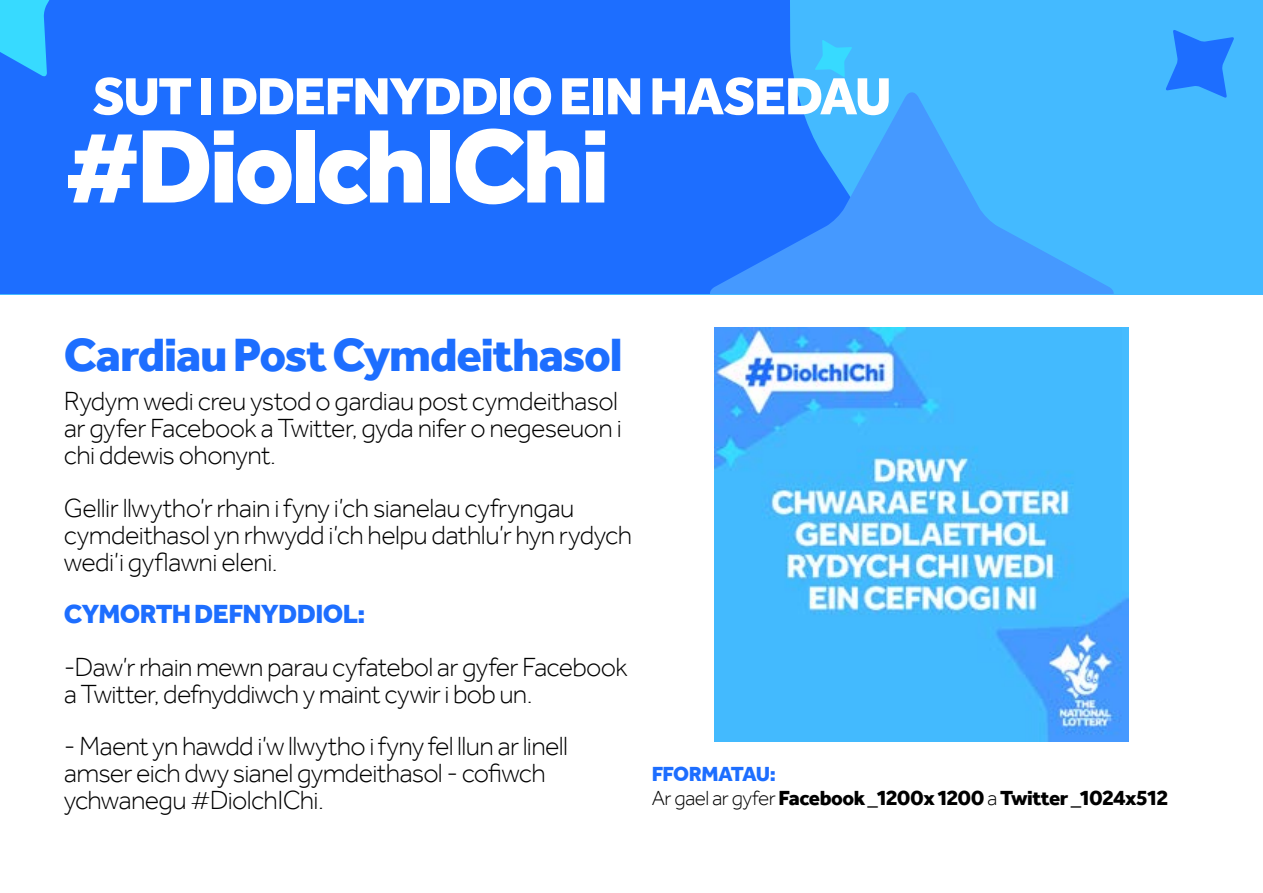
<style>
.page{position:relative;width:1263px;height:893px;background:#fff}
.page>*{position:absolute;margin:0;border:0;box-sizing:border-box;transform-origin:0 0}
.t1{font:800 108px "TNL Effra";letter-spacing:-.035em;color:#fff}
.t2{font:800 54px "TNL Effra";letter-spacing:-.025em;color:#fff}
.t3{font:800 48px "TNL Effra";letter-spacing:-.025em;color:#1d6eff}
.t4{font:300 27px/27px "TNL Effra";letter-spacing:-.025em;color:#000}
.t5{font:800 27px "TNL Effra";letter-spacing:-.025em;color:#1d6eff}
.t6{font:800 21px/24px "TNL Effra";letter-spacing:-.025em;color:#000}
.s1{color:#1d6eff}
.s2{font-weight:300}
</style>
<div class="page">
<div style="left:0;top:0;width:1263px;height:294px;background:#44baff"></div>
<div style="left:0;top:0;width:797px;height:293px;background:#1d6eff"></div>
<svg style="left:708px;top:91px;width:406px;height:202px"></svg>
<img style="left:714px;top:327px;width:414px;height:414px">
<svg style="left:0;top:0;width:76px;height:77px;background:#2aa4ff"></svg>
<svg style="left:815px;top:40px;width:37px;height:37px"></svg>
<svg style="left:1166px;top:30px;width:68px;height:68px"></svg>
<h2 class="t2" style="left:93px;top:63px;width:800px">SUT I DDEFNYDDIO EIN HASEDAU</h2>
<h1 class="t1" style="left:64px;top:99px;width:548px">#DiolchIChi</h1>
<h3 class="t3" style="left:64px;top:325px;width:560px">Cardiau Post Cymdeithasol</h3>
<p class="t4" style="left:64px;top:388px;width:559px">Rydym wedi creu ystod o gardiau post cymdeithasol ar gyfer Facebook a Twitter, gyda nifer o negeseuon i chi ddewis ohonynt.</p>
<p class="t4" style="left:64px;top:494px;width:570px">Gellir llwytho’r rhain i fyny i’ch sianelau cyfryngau cymdeithasol yn rhwydd i’ch helpu dathlu’r hyn rydych wedi’i gyflawni eleni.</p>
<p class="t5" style="left:64px;top:597px;width:303px">CYMORTH DEFNYDDIOL:</p>
<p class="t4" style="left:64px;top:653px;width:565px">-Daw’r rhain mewn parau cyfatebol ar gyfer Facebook a Twitter, defnyddiwch y maint cywir i bob un.</p>
<p class="t4" style="left:64px;top:733px;width:506px">- Maent yn hawdd i’w llwytho i fyny fel llun ar linell amser eich dwy sianel gymdeithasol - cofiwch ychwanegu #DiolchIChi.</p>
<p class="t6" style="left:652px;top:762px;width:518px"><span class="s1">FFORMATAU:<br></span><span class="s2">Ar gael ar gyfer</span> Facebook _1200x 1200 <span class="s2">a</span> Twitter _1024x512</p>
</div>
